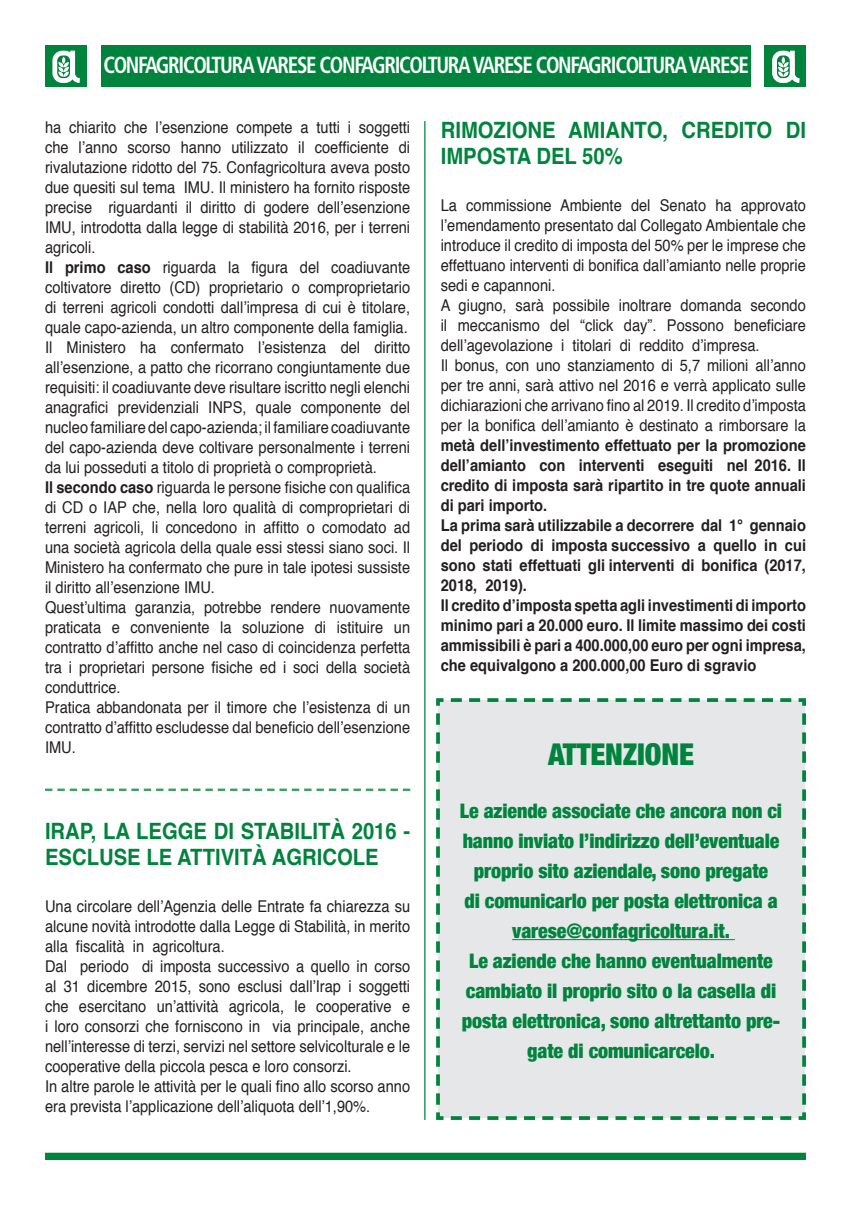
<style>
.page{position:relative;width:851px;height:1205px;background:#fff}
.page>*{position:absolute;margin:0;border:0;box-sizing:border-box;transform-origin:0 0}
.t1{font:900 condensed 30px "Helvetica Neue";letter-spacing:-.005em;color:#00843d}
.t2{font:700 condensed 23.25px "Frutiger";letter-spacing:-.065em;color:#fff;scale:.9 1}
.t3{font:700 22.5px/26.2px "Helvetica";color:#00843d;scale:.9 1}
.t4{font:900 condensed 20px/30px "Helvetica Neue";letter-spacing:-.005em;color:#00843d;text-align:center}
.t5{font:16.25px/20px "Helvetica";color:#231f20;text-align:justify;scale:.9 1}
.t6{font:700 16.25px/20px "Helvetica";color:#231f20;text-align:justify;scale:.9 1}
.s1{font-weight:700}
</style>
<div class="page">
<div style="left:45px;top:1152px;width:760px;height:8px;background:#00843d"></div>
<div style="left:45px;top:45px;width:41px;height:41px;background:#00843d"></div>
<div style="left:52px;top:51px;width:23px;height:32px;border:5px solid #fff;border-radius:7px"></div>
<svg style="left:58px;top:50px;width:22px;height:33px"></svg>
<div style="left:764px;top:45px;width:41px;height:41px;background:#00843d"></div>
<div style="left:772px;top:51px;width:22px;height:32px;border:5px solid #fff;border-radius:7px"></div>
<svg style="left:778px;top:50px;width:22px;height:33px"></svg>
<div style="left:101px;top:45px;width:650px;height:41px;background:#00843d"></div>
<hr style="left:424px;top:121px;width:1px;height:999px;background:#00843d">
<svg style="left:45px;top:788px;width:365px;height:3px"></svg>
<div style="left:436px;top:698px;width:370px;height:422px;background:#e6e7e9"></div>
<p class="t2" style="left:103px;top:51px;width:718px">CONFAGRICOLTURA VARESE CONFAGRICOLTURA VARESE CONFAGRICOLTURA VARESE</p>
<p class="t5" style="left:45px;top:117px;width:407px">ha chiarito che l’esenzione compete a tutti i soggetti che l’anno scorso hanno utilizzato il coefficiente di rivalutazione ridotto del 75. Confagricoltura aveva posto due quesiti sul tema IMU. Il ministero ha fornito risposte precise riguardanti il diritto di godere dell’esenzione IMU, introdotta dalla legge di stabilità 2016, per i terreni agricoli.</p>
<p class="t5" style="left:45px;top:257px;width:407px"><span class="s1">Il primo caso</span> riguarda la figura del coadiuvante coltivatore diretto (CD) proprietario o comproprietario di terreni agricoli condotti dall’impresa di cui è titolare, quale capo-azienda, un altro componente della famiglia.</p>
<p class="t5" style="left:45px;top:337px;width:407px">Il Ministero ha confermato l’esistenza del diritto all’esenzione, a patto che ricorrano congiuntamente due requisiti: il coadiuvante deve risultare iscritto negli elenchi anagrafici previdenziali INPS, quale componente del nucleo familiare del capo-azienda; il familiare coadiuvante del capo-azienda deve coltivare personalmente i terreni da lui posseduti a titolo di proprietà o comproprietà.</p>
<p class="t5" style="left:45px;top:477px;width:407px"><span class="s1">Il secondo caso</span> riguarda le persone fisiche con qualifica di CD o IAP che, nella loro qualità di comproprietari di terreni agricoli, li concedono in affitto o comodato ad una società agricola della quale essi stessi siano soci. Il Ministero ha confermato che pure in tale ipotesi sussiste il diritto all’esenzione IMU.</p>
<p class="t5" style="left:45px;top:597px;width:407px">Quest’ultima garanzia, potrebbe rendere nuovamente praticata e conveniente la soluzione di istituire un contratto d’affitto anche nel caso di coincidenza perfetta tra i proprietari persone fisiche ed i soci della società conduttrice.</p>
<p class="t5" style="left:45px;top:697px;width:407px">Pratica abbandonata per il timore che l’esistenza di un contratto d’affitto escludesse dal beneficio dell’esenzione IMU.</p>
<p class="t3" style="left:45px;top:818px;width:407px">IRAP, LA LEGGE DI STABILITÀ 2016 -<br>ESCLUSE LE ATTIVITÀ AGRICOLE</p>
<p class="t5" style="left:45px;top:896px;width:407px">Una circolare dell’Agenzia delle Entrate fa chiarezza su alcune novità introdotte dalla Legge di Stabilità, in merito alla fiscalità in agricoltura.</p>
<p class="t5" style="left:45px;top:956px;width:407px">Dal periodo di imposta successivo a quello in corso al 31 dicembre 2015, sono esclusi dall’Irap i soggetti che esercitano un’attività agricola, le cooperative e i loro consorzi che forniscono in via principale, anche nell’interesse di terzi, servizi nel settore selvicolturale e le cooperative della piccola pesca e loro consorzi.</p>
<p class="t5" style="left:45px;top:1076px;width:407px">In altre parole le attività per le quali fino allo scorso anno era prevista l’applicazione dell’aliquota dell’1,90%.</p>
<p class="t3" style="left:440px;top:117px;width:407px">RIMOZIONE AMIANTO, CREDITO DI<br>IMPOSTA DEL 50%</p>
<p class="t5" style="left:440px;top:195px;width:407px">La commissione Ambiente del Senato ha approvato l’emendamento presentato dal Collegato Ambientale che introduce il credito di imposta del 50% per le imprese che effettuano interventi di bonifica dall’amianto nelle proprie sedi e capannoni.</p>
<p class="t5" style="left:440px;top:295px;width:407px">A giugno, sarà possibile inoltrare domanda secondo il meccanismo del “click day”. Possono beneficiare dell’agevolazione i titolari di reddito d’impresa.</p>
<p class="t5" style="left:440px;top:355px;width:407px">Il bonus, con uno stanziamento di 5,7 milioni all’anno per tre anni, sarà attivo nel 2016 e verrà applicato sulle dichiarazioni che arrivano fino al 2019. Il credito d’imposta per la bonifica dell’amianto è destinato a rimborsare la <span class="s1">metà dell’investimento effettuato per la promozione dell’amianto con interventi eseguiti nel 2016. Il credito di imposta sarà ripartito in tre quote annuali di pari importo.</span></p>
<p class="t6" style="left:440px;top:515px;width:407px">La prima sarà utilizzabile a decorrere dal 1° gennaio del periodo di imposta successivo a quello in cui sono stati effettuati gli interventi di bonifica (2017, 2018, 2019).</p>
<p class="t6" style="left:440px;top:595px;width:407px">Il credito d’imposta spetta agli investimenti di importo minimo pari a 20.000 euro. Il limite massimo dei costi ammissibili è pari a 400.000,00 euro per ogni impresa, che equivalgono a 200.000,00 Euro di sgravio</p>
<p class="t1" style="left:548px;top:730px;width:147px">ATTENZIONE</p>
<p class="t4" style="left:460px;top:794px;width:323px">Le aziende associate che ancora non ci hanno inviato l’indirizzo dell’eventuale proprio sito aziendale, sono pregate<br>di comunicarlo per posta elettronica a varese@confagricoltura.it.</p>
<p class="t4" style="left:462px;top:944px;width:320px">Le aziende che hanno eventualmente cambiato il proprio sito o la casella di posta elettronica, sono altrettanto pre&shy;gate di comunicarcelo.</p>
</div>
